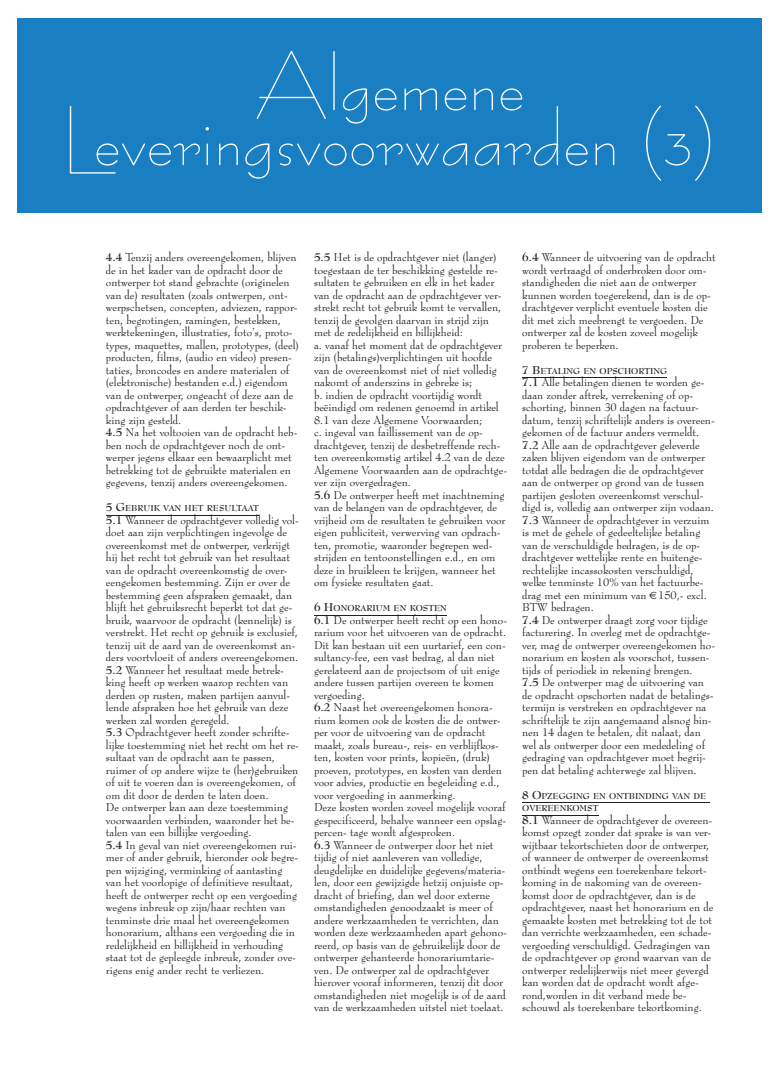
<style>
.page{position:relative;width:780px;height:1088px;background:#fff}
.page>*{position:absolute;margin:0;border:0;box-sizing:border-box;transform-origin:0 0}
.t1{font:75px/55px "Bernhard Fashion BT";color:#fff;text-align:center}
.t2{font:11.25px/12.5px "Bernhard Modern BT";color:#231f20}
.t3{font:700 8.5px/12.5px "Bernhard Modern BT";color:#231f20}
.s1{font-weight:700}
.s2{font-size:11.25px}
</style>
<div class="page">
<div style="left:18px;top:18px;width:744px;height:195px;background:#197ec2"></div>
<svg style="left:106px;top:515px;width:19px;height:1px"></svg>
<hr style="left:125px;top:515px;width:35px;height:1px;background:#231f20">
<svg style="left:160px;top:515px;width:47px;height:1px"></svg>
<hr style="left:207px;top:515px;width:52px;height:1px;background:#231f20">
<svg style="left:314px;top:615px;width:19px;height:1px"></svg>
<hr style="left:333px;top:615px;width:57px;height:1px;background:#231f20">
<svg style="left:390px;top:615px;width:20px;height:1px"></svg>
<hr style="left:410px;top:615px;width:37px;height:1px;background:#231f20">
<svg style="left:522px;top:377px;width:18px;height:1px"></svg>
<hr style="left:540px;top:377px;width:40px;height:1px;background:#231f20">
<svg style="left:580px;top:377px;width:19px;height:1px"></svg>
<hr style="left:599px;top:377px;width:68px;height:1px;background:#231f20">
<svg style="left:522px;top:802px;width:19px;height:1px"></svg>
<hr style="left:541px;top:802px;width:48px;height:1px;background:#231f20">
<svg style="left:589px;top:802px;width:20px;height:1px"></svg>
<hr style="left:609px;top:802px;width:59px;height:1px;background:#231f20">
<svg style="left:668px;top:802px;width:41px;height:1px"></svg>
<hr style="left:522px;top:815px;width:76px;height:1px;background:#231f20">
<h1 class="t1" style="left:62px;top:60px;width:657px">Algemene<br>Leveringsvoorwaarden (3)</h1>
<p class="t2" style="left:106px;top:251px;width:194px"><span class="s1">4.4</span> Tenzij anders overeengekomen, blijven de in het kader van de opdracht door de ontwerper tot stand gebrachte (originelen van de) resultaten (zoals ontwerpen, ont&shy;werpschetsen, concepten, adviezen, rappor&shy;ten, begrotingen, ramingen, bestekken, werktekeningen, illustraties, foto’s, proto&shy;types, maquettes, mallen, prototypes, (deel) producten, films, (audio en video) presen&shy;taties, broncodes en andere materialen of (elektronische) bestanden e.d.) eigendom van de ontwerper, ongeacht of deze aan de opdrachtgever of aan derden ter beschik&shy;king zijn gesteld.<br><span class="s1">4.5</span> Na het voltooien van de opdracht heb&shy;ben noch de opdrachtgever noch de ont&shy;werper jegens elkaar een bewaarplicht met betrekking tot de gebruikte materialen en gegevens, tenzij anders overeengekomen.</p>
<p class="t3" style="left:106px;top:502px;width:154px"><span class="s2">5 G</span>EBRUIK VAN HET RESULTAAT</p>
<p class="t2" style="left:106px;top:514px;width:195px"><span class="s1">5.1</span> Wanneer de opdrachtgever volledig vol&shy;doet aan zijn verplichtingen ingevolge de overeenkomst met de ontwerper, verkrijgt hij het recht tot gebruik van het resultaat van de opdracht overeenkomstig de over&shy;eengekomen bestemming. Zijn er over de bestemming geen afspraken gemaakt, dan blijft het gebruiksrecht beperkt tot dat ge&shy;bruik, waarvoor de opdracht (kennelijk) is verstrekt. Het recht op gebruik is exclusief, tenzij uit de aard van de overeenkomst an&shy;ders voortvloeit of anders overeengekomen.<br><span class="s1">5.2</span> Wanneer het resultaat mede betrek&shy;king heeft op werken waarop rechten van derden op rusten, maken partijen aanvul&shy;lende afspraken hoe het gebruik van deze werken zal worden geregeld.<br><span class="s1">5.3</span> Opdrachtgever heeft zonder schrifte&shy;lijke toestemming niet het recht om het re&shy;sultaat van de opdracht aan te passen, ruimer of op andere wijze te (her)gebruiken of uit te voeren dan is overeengekomen, of om dit door de derden te laten doen.<br>De ontwerper kan aan deze toestemming voorwaarden verbinden, waaronder het be&shy;talen van een billijke vergoeding.<br><span class="s1">5.4</span> In geval van niet overeengekomen rui&shy;mer of ander gebruik, hieronder ook begre&shy;pen wijziging, verminking of aantasting van het voorlopige of definitieve resultaat, heeft de ontwerper recht op een vergoeding wegens inbreuk op zijn/haar rechten van tenminste drie maal het overeengekomen honorarium, althans een vergoeding die in redelijkheid en billijkheid in verhouding staat tot de gepleegde inbreuk, zonder ove&shy;rigens enig ander recht te verliezen.</p>
<p class="t2" style="left:314px;top:251px;width:195px"><span class="s1">5.5</span> Het is de opdrachtgever niet (langer) toegestaan de ter beschikking gestelde re&shy;sultaten te gebruiken en elk in het kader van de opdracht aan de opdrachtgever ver&shy;strekt recht tot gebruik komt te vervallen, tenzij de gevolgen daarvan in strijd zijn met de redelijkheid en billijkheid:<br>a. vanaf het moment dat de opdrachtgever zijn (betalings)verplichtingen uit hoofde van de overeenkomst niet of niet volledig nakomt of anderszins in gebreke is;<br>b. indien de opdracht voortijdig wordt beëindigd om redenen genoemd in artikel 8.1 van deze Algemene Voorwaarden;<br>c. ingeval van faillissement van de op&shy;drachtgever, tenzij de desbetreffende rech&shy;ten overeenkomstig artikel 4.2 van de deze Algemene Voorwaarden aan de opdrachtge&shy;ver zijn overgedragen.<br><span class="s1">5.6</span> De ontwerper heeft met inachtneming van de belangen van de opdrachtgever, de vrijheid om de resultaten te gebruiken voor eigen publiciteit, verwerving van opdrach&shy;ten, promotie, waaronder begrepen wed&shy;strijden en tentoonstellingen e.d., en om deze in bruikleen te krijgen, wanneer het om fysieke resultaten gaat.</p>
<p class="t3" style="left:314px;top:602px;width:134px"><span class="s2">6 H</span>ONORARIUM EN KOSTEN</p>
<p class="t2" style="left:314px;top:614px;width:194px"><span class="s1">6.1</span> De ontwerper heeft recht op een hono&shy;rarium voor het uitvoeren van de opdracht.<br>Dit kan bestaan uit een uurtarief, een con&shy;sultancy-fee, een vast bedrag, al dan niet gerelateerd aan de projectsom of uit enige andere tussen partijen overeen te komen vergoeding.<br><span class="s1">6.2</span> Naast het overeengekomen honora&shy;rium komen ook de kosten die de ontwer&shy;per voor de uitvoering van de opdracht maakt, zoals bureau-, reis- en verblijfkos&shy;ten, kosten voor prints, kopieën, (druk) proeven, prototypes, en kosten van derden voor advies, productie en begeleiding e.d., voor vergoeding in aanmerking.<br>Deze kosten worden zoveel mogelijk vooraf gespecificeerd, behalve wanneer een opslag&shy;percen- tage wordt afgesproken.<br><span class="s1">6.3</span> Wanneer de ontwerper door het niet tijdig of niet aanleveren van volledige, deugdelijke en duidelijke gegevens/materia&shy;len, door een gewijzigde hetzij onjuiste op&shy;dracht of briefing, dan wel door externe omstandigheden genoodzaakt is meer of andere werkzaamheden te verrichten, dan worden deze werkzaamheden apart gehono&shy;reerd, op basis van de gebruikelijk door de ontwerper gehanteerde honorariumtarie&shy;ven. De ontwerper zal de opdrachtgever hierover vooraf informeren, tenzij dit door omstandigheden niet mogelijk is of de aard van de werkzaamheden uitstel niet toelaat.</p>
<p class="t2" style="left:522px;top:251px;width:195px"><span class="s1">6.4</span> Wanneer de uitvoering van de opdracht wordt vertraagd of onderbroken door om&shy;standigheden die niet aan de ontwerper kunnen worden toegerekend, dan is de op&shy;drachtgever verplicht eventuele kosten die dit met zich meebrengt te vergoeden. De ontwerper zal de kosten zoveel mogelijk proberen te beperken.</p>
<p class="t3" style="left:522px;top:365px;width:146px"><span class="s2">7 B</span>ETALING EN OPSCHORTING</p>
<p class="t2" style="left:522px;top:376px;width:194px"><span class="s1">7.1</span> Alle betalingen dienen te worden ge&shy;daan zonder aftrek, verrekening of op&shy;schorting, binnen 30 dagen na factuur&shy;datum, tenzij schriftelijk anders is overeen&shy;gekomen of de factuur anders vermeldt.<br><span class="s1">7.2</span> Alle aan de opdrachtgever geleverde zaken blijven eigendom van de ontwerper totdat alle bedragen die de opdrachtgever aan de ontwerper op grond van de tussen partijen gesloten overeenkomst verschul&shy;digd is, volledig aan ontwerper zijn vodaan.<br><span class="s1">7.3</span> Wanneer de opdrachtgever in verzuim is met de gehele of gedeeltelijke betaling van de verschuldigde bedragen, is de op&shy;drachtgever wettelijke rente en buitenge&shy;rechtelijke incassokosten verschuldigd, welke tenminste 10% van het factuurbe&shy;drag met een minimum van 150,- excl.<br>BTW bedragen.<br><span class="s1">7.4</span> De ontwerper draagt zorg voor tijdige facturering. In overleg met de opdrachtge&shy;ver, mag de ontwerper overeengekomen ho&shy;norarium en kosten als voorschot, tussen&shy;tijds of periodiek in rekening brengen.<br><span class="s1">7.5</span> De ontwerper mag de uitvoering van de opdracht opschorten nadat de betalings&shy;termijn is verstreken en opdrachtgever na schriftelijk te zijn aangemaand alsnog bin&shy;nen 14 dagen te betalen, dit nalaat, dan wel als ontwerper door een mededeling of gedraging van opdrachtgever moet begrij&shy;pen dat betaling achterwege zal blijven.</p>
<p class="t3" style="left:522px;top:790px;width:185px"><span class="s2">8 O</span>PZEGGING EN ONTBINDING VAN DE<br>OVEREENKOMST</p>
<p class="t2" style="left:522px;top:814px;width:192px"><span class="s1">8.1</span> Wanneer de opdrachtgever de overeen&shy;komst opzegt zonder dat sprake is van ver&shy;wijtbaar tekortschieten door de ontwerper, of wanneer de ontwerper de overeenkomst ontbindt wegens een toerekenbare tekort&shy;koming in de nakoming van de overeen&shy;komst door de opdrachtgever, dan is de opdrachtgever, naast het honorarium en de gemaakte kosten met betrekking tot de tot dan verrichte werkzaamheden, een schade&shy;vergoeding verschuldigd. Gedragingen van de opdrachtgever op grond waarvan van de ontwerper redelijkerwijs niet meer gevergd kan worden dat de opdracht wordt afge&shy;rond,worden in dit verband mede be&shy;schouwd als toerekenbare tekortkoming.</p>
</div>
